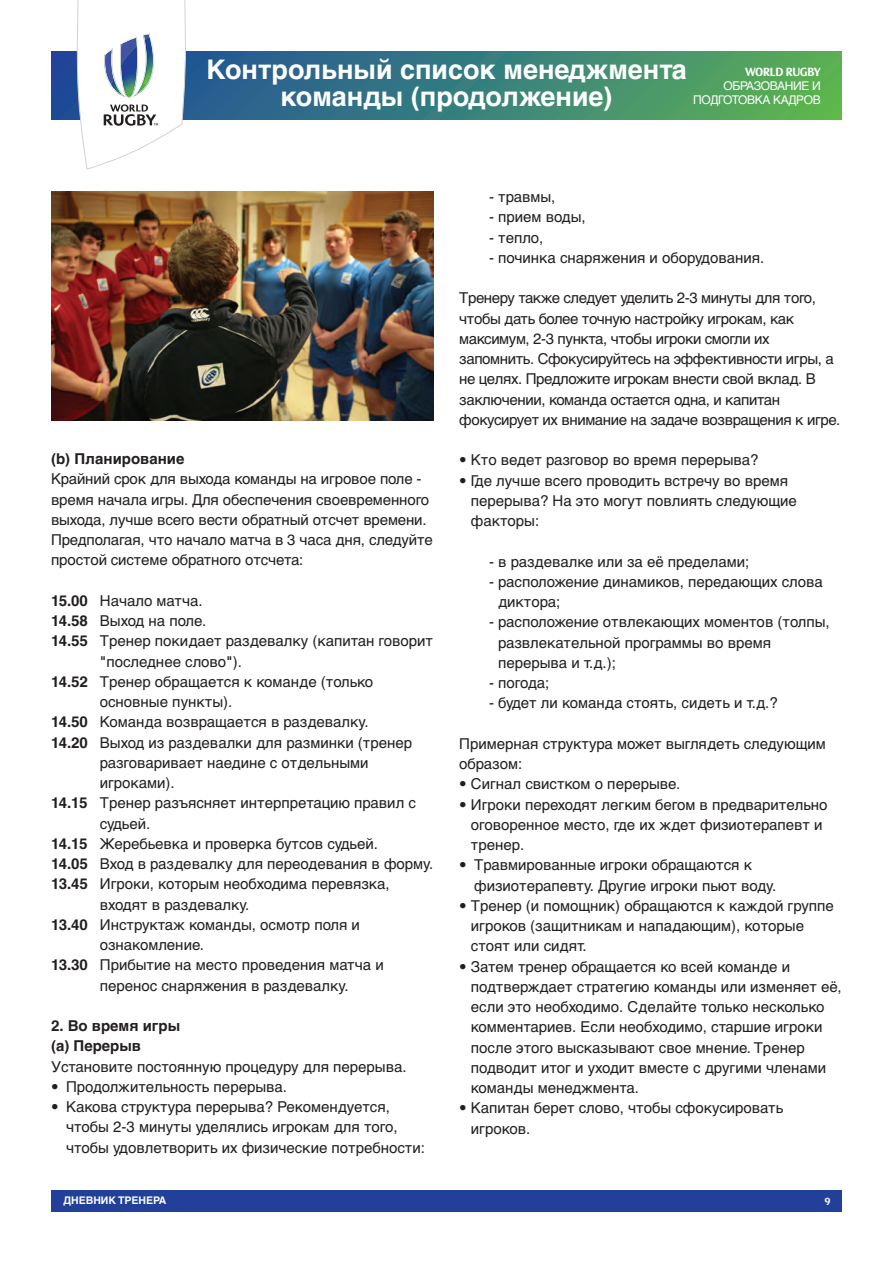
<style>
.page{position:relative;width:893px;height:1263px;background:#fff}
.page>*{position:absolute;margin:0;border:0;box-sizing:border-box;transform-origin:0 0}
.t1{font:700 27px/27px "Helvetica Cyr";color:#fff;text-align:center}
.t2{font:15px/20.2px "Helvetica Cyr Upright";color:#231f20}
.t3{font:15px/20.2px "Helvetica Cyr Upright";letter-spacing:-.025em;color:#231f20}
.t4{font:700 15px/20.2px "Helvetica Cyr";color:#231f20}
.t5{font:12px/14.4px "Helvetica Cyr Upright";letter-spacing:-.03em;color:#fff;text-align:right}
.t6{font:700 12px "FS Blake";letter-spacing:-.03em;color:#fff}
.t7{font:700 10.5px "Helvetica Cyr";color:#fff}
.t8{font:700 10.5px "FS Blake";color:#fff}
.s1{font-family:"Helvetica Cyr";font-weight:700}
</style>
<div class="page">
<svg style="left:51px;top:51px;width:791px;height:68px;background:#3c8178"></svg>
<svg style="left:77px;top:0;width:109px;height:170px"></svg>
<div style="left:51px;top:1191px;width:791px;height:21px;background:#223f99"></div>
<img style="left:51px;top:191px;width:383px;height:230px">
<h1 class="t1" style="left:206px;top:58px;width:482px">Контрольный список менеджмента команды (продолжение)</h1>
<p class="t6" style="left:745px;top:67px;width:77px">WORLD RUGBY</p>
<p class="t5" style="left:693px;top:79px;width:129px">ОБРАЗОВАНИЕ И<br>ПОДГОТОВКА КАДРОВ</p>
<p class="t4" style="left:51px;top:450px;width:135px">(b) Планирование</p>
<p class="t2" style="left:51px;top:470px;width:383px">Крайний срок для выхода команды на игровое поле - время начала игры. Для обеспечения своевременного выхода, лучше всего вести обратный отсчет времени.<br>Предполагая, что начало матча в 3 часа дня, следуйте простой системе обратного отсчета:</p>
<p class="t2" style="left:51px;top:592px;width:153px"><span class="s1">15.00</span> Начало матча.</p>
<p class="t2" style="left:51px;top:612px;width:157px"><span class="s1">14.58</span> Выход на поле.</p>
<p class="t2" style="left:51px;top:632px;width:384px"><span class="s1">14.55</span> Тренер покидает раздевалку (капитан говорит</p>
<p class="t2" style="left:100px;top:652px;width:144px">"последнее слово").</p>
<p class="t2" style="left:51px;top:673px;width:324px"><span class="s1">14.52</span> Тренер обращается к команде (только</p>
<p class="t2" style="left:100px;top:693px;width:134px">основные пункты).</p>
<p class="t2" style="left:51px;top:713px;width:319px"><span class="s1">14.50</span> Команда возвращается в раздевалку.</p>
<p class="t2" style="left:51px;top:733px;width:363px"><span class="s1">14.20</span> Выход из раздевалки для разминки (тренер</p>
<p class="t2" style="left:100px;top:754px;width:270px">разговаривает наедине с отдельными</p>
<p class="t2" style="left:100px;top:774px;width:77px">игроками).</p>
<p class="t2" style="left:51px;top:794px;width:366px"><span class="s1">14.15</span> Тренер разъясняет интерпретацию правил с</p>
<p class="t2" style="left:100px;top:814px;width:52px">судьей.</p>
<p class="t2" style="left:51px;top:835px;width:328px"><span class="s1">14.15</span> Жеребьевка и проверка бутсов судьей.</p>
<p class="t2" style="left:51px;top:855px;width:384px"><span class="s1">14.05</span> Вход в раздевалку для переодевания в форму.</p>
<p class="t2" style="left:51px;top:875px;width:340px"><span class="s1">13.45</span> Игроки, которым необходима перевязка,</p>
<p class="t2" style="left:100px;top:895px;width:151px">входят в раздевалку.</p>
<p class="t2" style="left:51px;top:916px;width:310px"><span class="s1">13.40</span> Инструктаж команды, осмотр поля и</p>
<p class="t2" style="left:100px;top:936px;width:106px">ознакомление.</p>
<p class="t2" style="left:51px;top:956px;width:334px"><span class="s1">13.30</span> Прибытие на место проведения матча и</p>
<p class="t2" style="left:100px;top:976px;width:250px">перенос снаряжения в раздевалку.</p>
<p class="t4" style="left:51px;top:1017px;width:131px">2. Во время игры (а) Перерыв</p>
<p class="t2" style="left:51px;top:1057px;width:357px">Установите постоянную процедуру для перерыва.</p>
<p class="t2" style="left:51px;top:1078px;width:237px">• Продолжительность перерыва.</p>
<p class="t2" style="left:66px;top:1098px;width:360px;text-indent:-15px">• Какова структура перерыва? Рекомендуется, чтобы 2-3 минуты уделялись игрокам для того, чтобы удовлетворить их физические потребности:</p>
<p class="t2" style="left:489px;top:188px;width:68px">- травмы,</p>
<p class="t2" style="left:489px;top:208px;width:98px">- прием воды,</p>
<p class="t2" style="left:489px;top:229px;width:56px">- тепло,</p>
<p class="t2" style="left:489px;top:249px;width:277px">- починка снаряжения и оборудования.</p>
<p class="t3" style="left:459px;top:289px;width:382px">Тренеру также следует уделить 2-3 минуты для того, чтобы дать более точную настройку игрокам, как максимум, 2-3 пункта, чтобы игроки смогли их запомнить. Сфокусируйтесь на эффективности игры, а не целях. Предложите игрокам внести свой вклад. В заключении, команда остается одна, и капитан фокусирует их внимание на задаче возвращения к игре.</p>
<p class="t2" style="left:459px;top:451px;width:301px">• Кто ведет разговор во время перерыва?</p>
<p class="t2" style="left:471px;top:472px;width:327px;text-indent:-12px">• Где лучше всего проводить встречу во время перерыва? На это могут повлиять следующие факторы:</p>
<p class="t2" style="left:489px;top:553px;width:262px">- в раздевалке или за её пределами;</p>
<p class="t2" style="left:498px;top:573px;width:326px;text-indent:-9px">- расположение динамиков, передающих слова диктора;</p>
<p class="t2" style="left:498px;top:613px;width:333px;text-indent:-9px">- расположение отвлекающих моментов (толпы, развлекательной программы во время перерыва и т.д.);</p>
<p class="t2" style="left:489px;top:674px;width:62px">- погода;</p>
<p class="t2" style="left:489px;top:694px;width:290px">- будет ли команда стоять, сидеть и т.д.?</p>
<p class="t2" style="left:459px;top:735px;width:368px">Примерная структура может выглядеть следующим образом:</p>
<p class="t2" style="left:459px;top:775px;width:223px">• Сигнал свистком о перерыве.</p>
<p class="t2" style="left:471px;top:796px;width:358px;text-indent:-12px">• Игроки переходят легким бегом в предварительно оговоренное место, где их ждет физиотерапевт и тренер.</p>
<p class="t2" style="left:474px;top:856px;width:303px;text-indent:-15px">• Травмированные игроки обращаются к физиотерапевту. Другие игроки пьют воду.</p>
<p class="t2" style="left:471px;top:897px;width:365px;text-indent:-12px">• Тренер (и помощник) обращаются к каждой группе игроков (защитникам и нападающим), которые стоят или сидят.</p>
<p class="t2" style="left:471px;top:958px;width:372px;text-indent:-12px">• Затем тренер обращается ко всей команде и подтверждает стратегию команды или изменяет её, если это необходимо. Сделайте только несколько комментариев. Если необходимо, старшие игроки после этого высказывают свое мнение. Тренер подводит итог и уходит вместе с другими членами команды менеджмента.</p>
<p class="t2" style="left:471px;top:1099px;width:314px;text-indent:-12px">• Капитан берет слово, чтобы сфокусировать игроков.</p>
<p class="t7" style="left:64px;top:1197px;width:104px">ДНЕВНИК ТРЕНЕРА</p>
<p class="t8" style="left:824px;top:1197px;width:8px">9</p>
</div>
